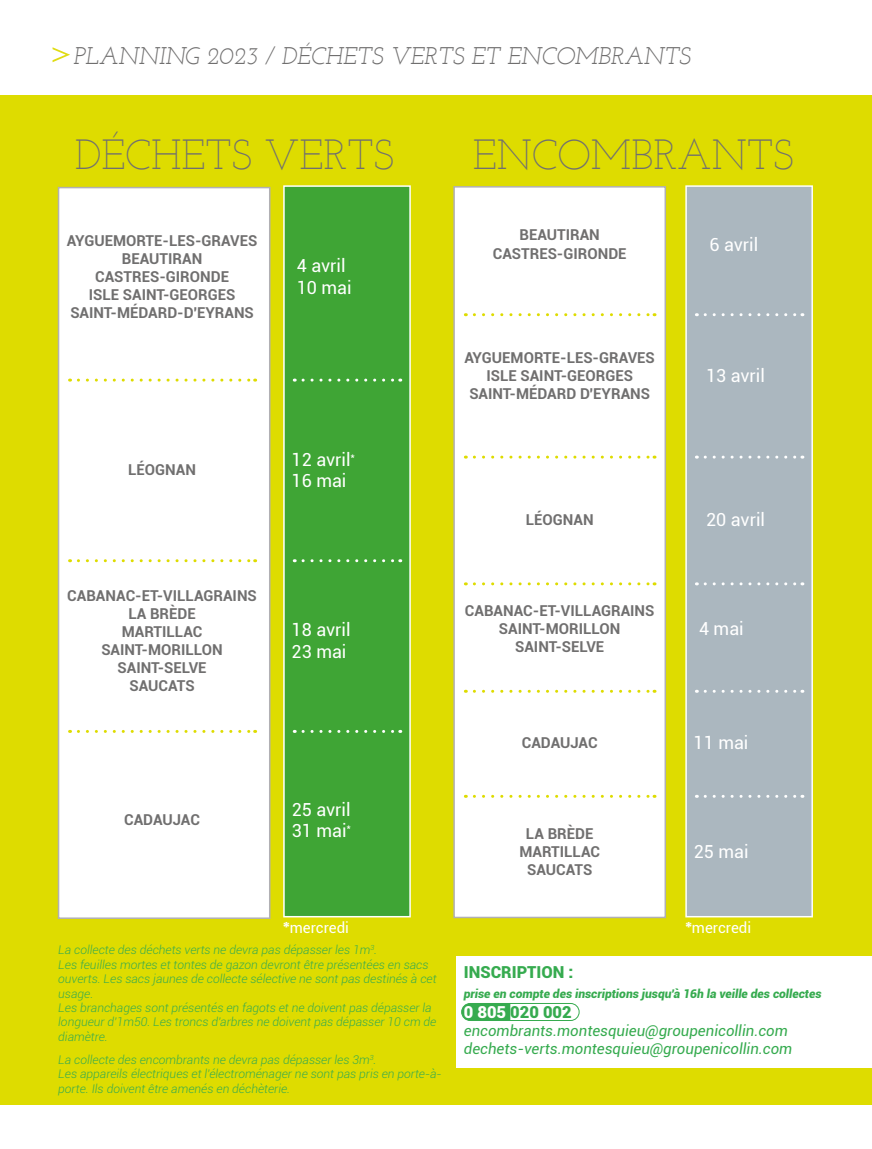
<style>
.page{position:relative;width:872px;height:1149px;background:#fff}
.page>*{position:absolute;margin:0;border:0;box-sizing:border-box;transform-origin:0 0}
.t1{font:300 42px "Josefin Slab";color:#706f6f}
.t2{font:italic 24px "Josefin Slab";color:#706f6f}
.t3{font:18px/21.6px "Roboto";color:#fff}
.t4{font:900 16.5px "Roboto";color:#36ab4f}
.t5{font:700 15px/18px "Roboto";color:#706f6f;text-align:center}
.t6{font:italic 15px/18px "Roboto";color:#36ab4f}
.t7{font:15px "Roboto";color:#fff}
.t8{font:italic 300 12px/14.4px "Roboto";color:#36ab4f}
.t9{font:italic 900 12px "Roboto";color:#36ab4f}
.s1{font-family:"Century Gothic";font-weight:700}
.s2{color:#fff}
</style>
<div class="page">
<svg style="left:53px;top:47px;width:17px;height:15px"></svg>
<div style="left:0;top:95px;width:872px;height:1009px;background:#dedc00"></div>
<div style="left:453px;top:186px;width:213px;height:731px;background:#fff;border:2px solid #b1b0b4"></div>
<div style="left:685px;top:185px;width:128px;height:732px;background:#abb7bf;border:2px solid #fff"></div>
<svg style="left:474px;top:313px;width:181px;height:3px"></svg>
<svg style="left:705px;top:794px;width:98px;height:3px"></svg>
<svg style="left:705px;top:689px;width:98px;height:3px"></svg>
<svg style="left:705px;top:582px;width:98px;height:3px"></svg>
<svg style="left:705px;top:455px;width:98px;height:3px"></svg>
<svg style="left:705px;top:313px;width:98px;height:3px"></svg>
<svg style="left:474px;top:689px;width:181px;height:3px"></svg>
<svg style="left:474px;top:455px;width:181px;height:3px"></svg>
<svg style="left:474px;top:794px;width:181px;height:3px"></svg>
<svg style="left:474px;top:582px;width:181px;height:3px"></svg>
<div style="left:58px;top:187px;width:212px;height:731px;background:#fff;border:2px solid #b1b0b4"></div>
<div style="left:283px;top:185px;width:128px;height:732px;background:#3fa535;border:2px solid #fff"></div>
<svg style="left:303px;top:378px;width:98px;height:3px"></svg>
<svg style="left:303px;top:559px;width:98px;height:3px"></svg>
<svg style="left:303px;top:729px;width:98px;height:3px"></svg>
<svg style="left:78px;top:729px;width:178px;height:3px"></svg>
<svg style="left:78px;top:378px;width:178px;height:3px"></svg>
<svg style="left:78px;top:559px;width:178px;height:3px"></svg>
<div style="left:456px;top:956px;width:416px;height:111px;background:#fff"></div>
<svg style="left:461px;top:1003px;width:119px;height:17px"></svg>
<h2 class="t2" style="left:73px;top:41px;width:618px">PLANNING 2023 / DÉCHETS VERTS ET ENCOMBRANTS</h2>
<h1 class="t1" style="left:75px;top:130px;width:320px">DÉCHETS VERTS</h1>
<h1 class="t1" style="left:473px;top:130px;width:322px">ENCOMBRANTS</h1>
<p class="t5" style="left:67px;top:231px;width:192px">AYGUEMORTE-LES-GRAVES<br>BEAUTIRAN<br>CASTRES-GIRONDE<br>ISLE SAINT-GEORGES<br>SAINT-MÉDARD-D'EYRANS</p>
<p class="t5" style="left:128px;top:460px;width:69px">LÉOGNAN</p>
<p class="t5" style="left:67px;top:585px;width:191px">CABANAC-ET-VILLAGRAINS<br>LA BRÈDE<br>MARTILLAC<br>SAINT-MORILLON<br>SAINT-SELVE<br>SAUCATS</p>
<p class="t5" style="left:124px;top:810px;width:77px">CADAUJAC</p>
<h3 class="t3" style="left:297px;top:254px;width:56px">4 avril<br>10 mai</h3>
<h3 class="t3" style="left:291px;top:447px;width:65px">12 avril<sup>*<br></sup>16 mai</h3>
<h3 class="t3" style="left:291px;top:618px;width:60px">18 avril<br>23 mai</h3>
<h3 class="t3" style="left:292px;top:797px;width:61px">25 avril<br>31 mai<sup>*</sup></h3>
<p class="t5" style="left:493px;top:225px;width:135px">BEAUTIRAN<br>CASTRES-GIRONDE</p>
<p class="t5" style="left:464px;top:348px;width:192px">AYGUEMORTE-LES-GRAVES<br>ISLE SAINT-GEORGES<br>SAINT-MÉDARD D'EYRANS</p>
<h3 class="t3" style="left:709px;top:233px;width:50px">6 avril</h3>
<h3 class="t3" style="left:706px;top:364px;width:60px">13 avril</h3>
<p class="t5" style="left:526px;top:509px;width:69px">LÉOGNAN</p>
<p class="t5" style="left:465px;top:601px;width:191px">CABANAC-ET-VILLAGRAINS<br>SAINT-MORILLON<br>SAINT-SELVE</p>
<p class="t5" style="left:522px;top:733px;width:77px">CADAUJAC</p>
<p class="t5" style="left:519px;top:823px;width:82px">LA BRÈDE<br>MARTILLAC<br>SAUCATS</p>
<h3 class="t3" style="left:706px;top:507px;width:60px">20 avril</h3>
<h3 class="t3" style="left:699px;top:617px;width:46px">4 mai</h3>
<h3 class="t3" style="left:693px;top:731px;width:56px">11 mai</h3>
<h3 class="t3" style="left:694px;top:840px;width:56px">25 mai</h3>
<p class="t7" style="left:283px;top:917px;width:67px"><span class="s1">*</span>mercredi</p>
<p class="t7" style="left:685px;top:917px;width:67px"><span class="s1">*</span>mercredi</p>
<p class="t8" style="left:58px;top:942px;width:380px">La collecte des déchets verts ne devra pas dépasser les 1m<sup>3</sup>.<br>Les feuilles mortes et tontes de gazon devront être présentées en sacs ouverts. Les sacs jaunes de collecte sélective ne sont pas destinés à cet usage.<br>Les branchages sont présentés en fagots et ne doivent pas dépasser la longueur d'1m50. Les troncs d'arbres ne doivent pas dépasser 10 cm de diamètre.</p>
<p class="t8" style="left:58px;top:1051px;width:385px">La collecte des encombrants ne devra pas dépasser les 3m<sup>3</sup>.<br>Les appareils électriques et l'électroménager ne sont pas pris en porte-à&shy;porte. Ils doivent être amenés en déchèterie.</p>
<h3 class="t4" style="left:464px;top:960px;width:111px">INSCRIPTION :</h3>
<p class="t9" style="left:464px;top:984px;width:359px">prise en compte des inscriptions jusqu'à 16h la veille des collectes</p>
<h3 class="t4" style="left:464px;top:999px;width:109px"><span class="s2">0 805</span> 020 002</h3>
<p class="t6" style="left:464px;top:1020px;width:330px">encombrants.montesquieu@groupenicollin.com dechets-verts.montesquieu@groupenicollin.com</p>
</div>
